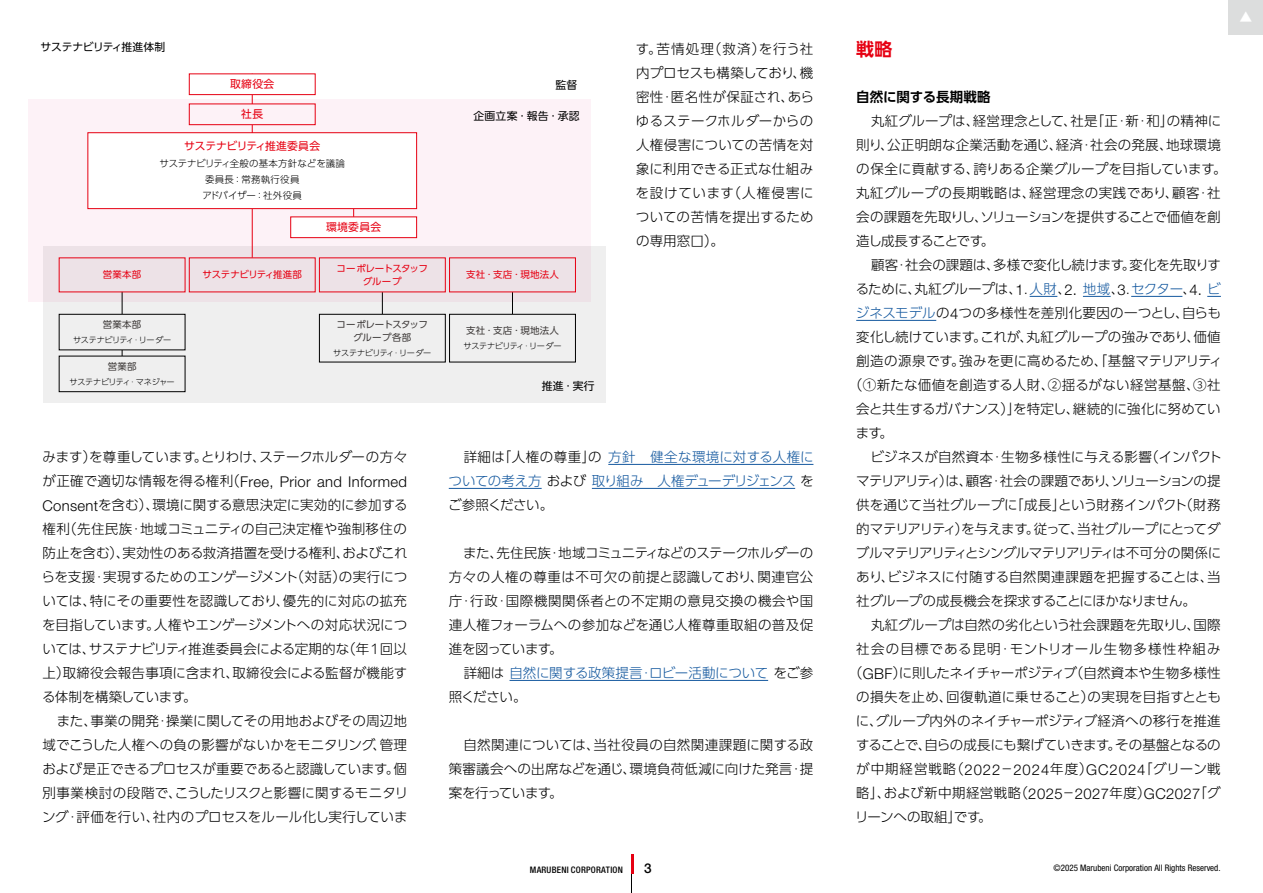
<style>
.page{position:relative;width:1263px;height:893px;background:#fff}
.page>*{position:absolute;margin:0;border:0;box-sizing:border-box;transform-origin:0 0}
.t1{font:700 18px "PUD Shin Go Pr 6 N De";color:#e60012}
.t2{font:300 14.85px "Helvetica Neue LT Std";letter-spacing:.025em;color:#000}
.t3{font:300 13.5px/24px "PUD Shin Go Pr 6 N";letter-spacing:.005em;color:#000;text-align:justify}
.t4{font:300 13.5px/24px "PUD Shin Go Pr 6 N";letter-spacing:-.02em;color:#15599f;text-align:justify}
.t5{font:300 13.5px "PUD Shin Go Pr 6 N";letter-spacing:-.06em;color:#000}
.t6{font:300 13.5px "PUD Shin Go Pr 6 N";letter-spacing:.03em;color:#000}
.t7{font:300 13.5px "PUD Shin Go Pr 6 N";letter-spacing:.07em;color:#000}
.t8{font:300 13.5px "PUD Shin Go Pr 6 N";letter-spacing:-.045em;color:#000}
.t9{font:300 13.5px "PUD Shin Go Pr 6 N";letter-spacing:-.03em;color:#000}
.t10{font:300 13.5px "PUD Shin Go Pr 6 N";letter-spacing:.025em;color:#000}
.t11{font:300 13.5px "PUD Shin Go Pr 6 N";letter-spacing:-.02em;color:#000}
.t12{font:300 13.5px "PUD Shin Go Pr 6 N";letter-spacing:.085em;color:#000}
.t13{font:300 13.5px "PUD Shin Go Pr 6 N";letter-spacing:-.025em;color:#000}
.t14{font:700 13.5px "PUD Shin Go Pr 6 N De";color:#000}
.t15{font:500 13.5px "Helvetica Neue LT Std";color:#000}
.t16{font:300 13.5px "PUD Shin Go Pr 6 N";color:#fff}
.t17{font:10.8px "PUD Shin Go Pr 6 N";letter-spacing:.025em;color:#000}
.t18{font:10.8px "PUD Shin Go Pr 6 N";letter-spacing:-.025em;color:#e60012}
.t19{font:10.8px "PUD Shin Go Pr 6 N";letter-spacing:-.03em;color:#000}
.t20{font:10.8px "PUD Shin Go Pr 6 N";letter-spacing:.025em;color:#e60012}
.t21{font:300 9.45px/16.2px "PUD Shin Go Pr 6 N";letter-spacing:.02em;color:#000;text-align:center}
.t22{font:9.45px "PUD Shin Go Pr 6 N";letter-spacing:.025em;color:#3e3a39}
.t23{font:9.45px/13.5px "PUD Shin Go Pr 6 N";letter-spacing:-.02em;color:#3e3a39;text-align:center}
.t24{font:9.45px "PUD Shin Go Pr 6 N";color:#e60012}
.t25{font:9.45px/13.5px "PUD Shin Go Pr 6 N";letter-spacing:-.045em;color:#e60012;text-align:center}
.t26{font:9.45px "PUD Shin Go Pr 6 N";letter-spacing:-.035em;color:#e60012}
.t27{font:condensed 9px "Helvetica Neue LT Std";color:#000}
.t28{font:500 condensed 9px "Helvetica Neue LT Std";letter-spacing:.025em;color:#000}
.t29{font:300 8.1px "PUD Shin Go Pr 6 N";letter-spacing:-.045em;color:#000}
.s1{font-family:"PUD Shin Go Pr 6 N";font-size:13.5px}
.s2{font-family:"Helvetica Neue LT Std";font-size:14.85px}
.s3{color:#000}
.s4{color:#15599f}
</style>
<div class="page">
<hr style="left:631px;top:855px;width:1px;height:38px;background:#000">
<svg style="left:631px;top:855px;width:2px;height:19px"></svg>
<div style="left:1229px;top:0;width:34px;height:34px;background:#dcdddd"></div>
<hr style="left:608px;top:464px;width:205px;height:1px;background:#15599f">
<hr style="left:449px;top:488px;width:93px;height:1px;background:#15599f">
<hr style="left:592px;top:488px;width:203px;height:1px;background:#15599f">
<hr style="left:509px;top:680px;width:259px;height:1px;background:#15599f">
<svg style="left:1030px;top:296px;width:27px;height:1px"></svg>
<svg style="left:1083px;top:296px;width:28px;height:1px"></svg>
<hr style="left:1131px;top:296px;width:51px;height:1px;background:#15599f">
<svg style="left:1207px;top:296px;width:14px;height:1px"></svg>
<hr style="left:856px;top:320px;width:80px;height:1px;background:#15599f">
<div style="left:44px;top:246px;width:562px;height:157px;background:#efefef"></div>
<svg style="left:28px;top:99px;width:563px;height:202px;fill:#fdf2f7"></svg>
<div style="left:291px;top:217px;width:126px;height:21px;background:#fff"></div>
<div style="left:290px;top:217px;width:127px;height:21px;border:1px solid #e60012"></div>
<hr style="left:122px;top:292px;width:1px;height:72px;background:#000">
<svg style="left:512px;top:292px;width:1px;height:22px"></svg>
<svg style="left:382px;top:292px;width:1px;height:22px"></svg>
<div style="left:59px;top:314px;width:126px;height:36px;background:#efefef"></div>
<div style="left:59px;top:314px;width:126px;height:36px;border:1px solid #000"></div>
<div style="left:59px;top:356px;width:126px;height:36px;background:#efefef"></div>
<div style="left:59px;top:356px;width:126px;height:36px;border:1px solid #000"></div>
<div style="left:319px;top:314px;width:126px;height:48px;border:1px solid #000"></div>
<div style="left:449px;top:314px;width:127px;height:48px;border:1px solid #000"></div>
<hr style="left:252px;top:74px;width:1px;height:184px;background:#e60012">
<div style="left:189px;top:74px;width:126px;height:21px;background:#fff"></div>
<div style="left:189px;top:74px;width:126px;height:21px;border:1px solid #e60012"></div>
<div style="left:189px;top:104px;width:126px;height:21px;background:#fdf2f7"></div>
<div style="left:189px;top:104px;width:126px;height:21px;border:1px solid #e60012"></div>
<div style="left:88px;top:133px;width:329px;height:76px;background:#fff"></div>
<div style="left:88px;top:133px;width:329px;height:76px;border:1px solid #e60012"></div>
<p class="t19" style="left:41px;top:41px;width:126px">サステナビリティ推進体制</p>
<p class="t20" style="left:230px;top:78px;width:46px">取締役会</p>
<p class="t17" style="left:555px;top:79px;width:23px">監督</p>
<p class="t20" style="left:241px;top:108px;width:23px">社長</p>
<p class="t18" style="left:184px;top:140px;width:137px">サステナビリティ推進委員会</p>
<p class="t21" style="left:159px;top:155px;width:187px">サステナビリティ全般の基本方針などを議論委員長：常務執行役員<br>アドバイザー：社外役員</p>
<p class="t17" style="left:473px;top:110px;width:108px">企画立案・報告・承認</p>
<p class="t20" style="left:326px;top:221px;width:57px">環境委員会</p>
<p class="t24" style="left:103px;top:270px;width:40px">営業本部</p>
<p class="t26" style="left:202px;top:270px;width:101px">サステナビリティ推進部</p>
<p class="t25" style="left:337px;top:262px;width:93px">コーポレートスタッフグループ</p>
<p class="t24" style="left:466px;top:270px;width:94px">支社・支店・現地法人</p>
<p class="t22" style="left:103px;top:319px;width:40px">営業本部</p>
<p class="t29" style="left:73px;top:334px;width:100px">サステナビリティ・リーダー</p>
<p class="t22" style="left:108px;top:361px;width:30px">営業部</p>
<p class="t29" style="left:69px;top:376px;width:107px">サステナビリティ・マネジャー</p>
<p class="t23" style="left:337px;top:318px;width:93px">コーポレートスタッフグループ各部</p>
<p class="t29" style="left:333px;top:347px;width:100px">サステナビリティ・リーダー</p>
<p class="t22" style="left:466px;top:326px;width:94px">支社・支店・現地法人</p>
<p class="t29" style="left:463px;top:340px;width:100px">サステナビリティ・リーダー</p>
<p class="t17" style="left:542px;top:380px;width:54px">推進・実行</p>
<p class="t3" style="left:636px;top:38px;width:180px">す。苦情処理（救済）を行う社内プロセスも構築しており、機密性・匿名性が保証され、あらゆるステークホルダーからの人権侵害についての苦情を対象に利用できる正式な仕組みを設けています（人権侵害についての苦情を提出するための専用窓口）。</p>
<p class="t3" style="left:43px;top:446px;width:366px">みます）を尊重しています。とりわけ、ステークホルダーの方々</p>
<p class="t2" style="left:43px;top:472px;width:366px"><span class="s1">が正確で適切な情報を得る権利（</span>Free, Prior and Informed</p>
<p class="t3" style="left:41px;top:494px;width:368px"><span class="s2">Consent</span>を含む）、環境に関する意思決定に実効的に参加する権利（先住民族・地域コミュニティの自己決定権や強制移住の防止を含む）、実効性のある救済措置を受ける権利、およびこれらを支援・実現するためのエンゲージメント（対話）の実行については、特にその重要性を認識しており、優先的に対応の拡充を目指しています。人権やエンゲージメントへの対応状況については、サステナビリティ推進委員会による定期的な（年１回以上）取締役会報告事項に含まれ、取締役会による監督が機能する体制を構築しています。</p>
<p class="t3" style="left:42px;top:710px;width:368px;text-indent:15px">また、事業の開発・操業に関してその用地およびその周辺地域でこうした人権への負の影響がないかをモニタリング、管理および是正できるプロセスが重要であると認識しています。個別事業検討の段階で、こうしたリスクと影響に関するモニタリング・評価を行い、社内のプロセスをルール化し実行していま</p>
<p class="t4" style="left:448px;top:446px;width:367px;text-indent:15px"><span class="s3">詳細は「人権の尊重」の</span>方針　健全な環境に対する人権についての考え方<span class="s3">および</span>取り組み　人権デューデリジェンス<span class="s3">をご参照ください。</span></p>
<p class="t3" style="left:449px;top:542px;width:366px;text-indent:14px">また、先住民族・地域コミュニティなどのステークホルダーの方々の人権の尊重は不可欠の前提と認識しており、関連官公庁・行政・国際機関関係者との不定期の意見交換の機会や国連人権フォーラムへの参加などを通じ人権尊重取組の普及促進を図っています。</p>
<p class="t4" style="left:449px;top:662px;width:366px;text-indent:15px"><span class="s3">詳細は</span>自然に関する政策提言・ロビー活動について<span class="s3">をご参照ください。</span></p>
<p class="t3" style="left:449px;top:734px;width:366px;text-indent:15px">自然関連については、当社役員の自然関連課題に関する政策審議会への出席などを通じ、環境負荷低減に向けた発言・提案を行っています。</p>
<h1 class="t1" style="left:856px;top:39px;width:38px">戦略</h1>
<p class="t14" style="left:856px;top:90px;width:136px">自然に関する長期戦略</p>
<p class="t3" style="left:856px;top:110px;width:372px;text-align:left;text-indent:15px">丸紅グループは、経営理念として、社是「正・新・和」の精神に則り、公正明朗な企業活動を通じ、経済・社会の発展、地球環境の保全に貢献する、誇りある企業グループを目指しています。丸紅グループの長期戦略は、経営理念の実践であり、顧客・社会の課題を先取りし、ソリューションを提供することで価値を創造し成長することです。</p>
<p class="t3" style="left:871px;top:254px;width:351px">顧客・社会の課題は、多様で変化し続けます。変化を先取りす</p>
<p class="t3" style="left:856px;top:278px;width:367px">るために、丸紅グループは、<span class="s2">1</span>．<span class="s4">人財</span>、<span class="s2">2.</span> <span class="s4">地域</span>、<span class="s2">3</span>．<span class="s4">セクター</span>、<span class="s2">4.</span> <span class="s4">ビ</span></p>
<p class="t3" style="left:856px;top:302px;width:367px"><span class="s4">ジネスモデル</span>の<span class="s2">4</span>つの多様性を差別化要因の一つとし、自らも</p>
<p class="t3" style="left:856px;top:326px;width:366px">変化し続けています。これが、丸紅グループの強みであり、価値</p>
<p class="t3" style="left:856px;top:350px;width:368px">創造の源泉です。強みを更に高めるため、「基盤マテリアリティ</p>
<p class="t10" style="left:849px;top:375px;width:373px">（①新たな価値を創造する人財、②揺るがない経営基盤、③社</p>
<p class="t3" style="left:856px;top:398px;width:366px">会と共生するガバナンス）」を特定し、継続的に強化に努めてい</p>
<p class="t3" style="left:856px;top:422px;width:39px">ます。</p>
<p class="t3" style="left:870px;top:446px;width:353px">ビジネスが自然資本・生物多様性に与える影響（インパクト</p>
<p class="t5" style="left:856px;top:471px;width:366px">マテリアリティ）は、顧客・社会の課題であり、ソリューションの提</p>
<p class="t3" style="left:856px;top:494px;width:366px">供を通じて当社グループに「成長」という財務インパクト（財務</p>
<p class="t8" style="left:856px;top:519px;width:366px">的マテリアリティ）を与えます。従って、当社グループにとってダ</p>
<p class="t5" style="left:856px;top:543px;width:367px">ブルマテリアリティとシングルマテリアリティは不可分の関係に</p>
<p class="t3" style="left:856px;top:566px;width:366px">あり、ビジネスに付随する自然関連課題を把握することは、当</p>
<p class="t11" style="left:856px;top:591px;width:341px">社グループの成長機会を探求することにほかなりません。</p>
<p class="t3" style="left:871px;top:614px;width:351px">丸紅グループは自然の劣化という社会課題を先取りし、国際</p>
<p class="t12" style="left:856px;top:639px;width:366px">社会の目標である昆明・モントリオール生物多様性枠組み</p>
<p class="t3" style="left:849px;top:662px;width:373px">（<span class="s2">GBF</span>）に則したネイチャーポジティブ（自然資本や生物多様性</p>
<p class="t3" style="left:856px;top:686px;width:366px">の損失を止め、回復軌道に乗せること）の実現を目指すととも</p>
<p class="t3" style="left:856px;top:710px;width:367px">に、グループ内外のネイチャーポジティブ経済への移行を推進</p>
<p class="t9" style="left:856px;top:735px;width:366px">することで、自らの成長にも繋げていきます。その基盤となるの</p>
<p class="t7" style="left:856px;top:759px;width:366px">が中期経営戦略（<span class="s2">2022</span>－<span class="s2">2024</span>年度）<span class="s2">GC2024</span>「グリーン戦</p>
<p class="t6" style="left:856px;top:783px;width:366px">略」、および新中期経営戦略（<span class="s2">2025</span>－<span class="s2">2027</span>年度）<span class="s2">GC2027</span>「グ</p>
<p class="t13" style="left:855px;top:807px;width:138px">リーンへの取組」です。</p>
<p class="t28" style="left:530px;top:864px;width:94px">MARUBENI CORPORATION</p>
<p class="t15" style="left:644px;top:860px;width:9px">3</p>
<p class="t27" style="left:1053px;top:863px;width:169px">©2025 Marubeni Corporation All Rights Reserved.</p>
<p class="t16" style="left:1239px;top:7px;width:15px">▲</p>
</div>
